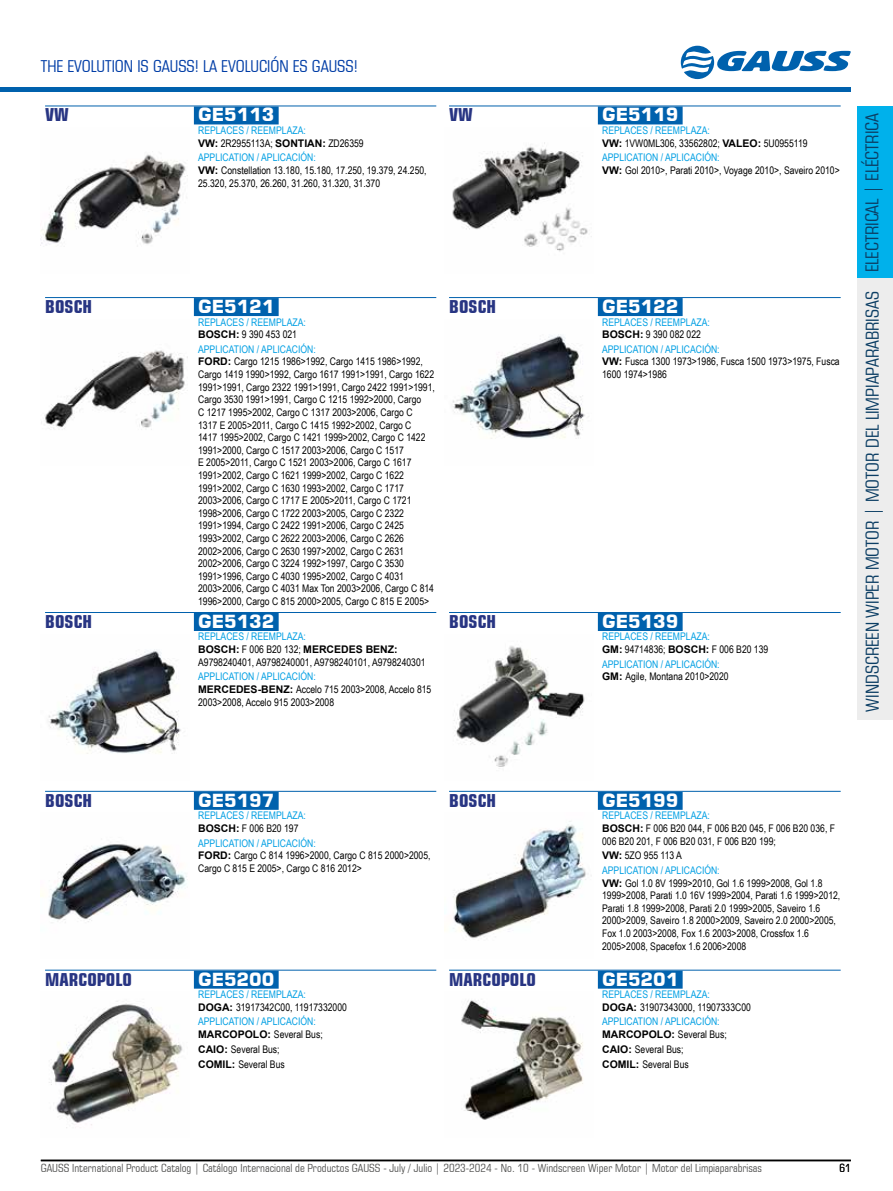
<style>
.page{position:relative;width:893px;height:1191px;background:#fff}
.page>*{position:absolute;margin:0;border:0;box-sizing:border-box;transform-origin:0 0}
.t1{font:condensed 18px "Square 721 BT";color:#0c3e64}
.t2{font:700 18px "Square 721 BT";color:#fff}
.t3{font:700 condensed 18px "Square 721 BT";color:#283583}
.t4{font:condensed 16.5px "Square 721 BT";color:#003da6}
.t5{font:condensed 11.25px "Square 721 BT";color:#575756}
.t6{font:condensed 11.25px "Square 721 BT";color:#000}
.t7{font:10.5px/12.6px "Arial Narrow";color:#000}
.t8{font:10.5px/12.6px "Arial Narrow";color:#009fe3}
.t9{font:700 10.5px "Arial";color:#000}
.s1{font-family:"Arial";font-weight:700;color:#000}
.s2{color:#000}
.s3{color:#009fe3}
.s4{font-family:"Arial";font-weight:700}
.s5{font-family:"Arial Narrow";font-weight:400}
</style>
<div class="page">
<hr style="left:41px;top:1159px;width:810px;height:2px;background:#000">
<div style="left:857px;top:106px;width:36px;height:172px;background:#00b1eb"></div>
<div style="left:857px;top:278px;width:36px;height:442px;background:#ededed"></div>
<hr style="left:0;top:87px;width:851px;height:4px;background:#0061ad">
<svg style="left:681px;top:46px;width:170px;height:33px"></svg>
<hr style="left:45px;top:106px;width:391px;height:1px;background:#0061ad">
<div style="left:194px;top:106px;width:85px;height:18px;background:#0061ad"></div>
<img style="left:41px;top:154px;width:147px;height:93px">
<hr style="left:449px;top:106px;width:392px;height:1px;background:#0061ad">
<div style="left:598px;top:106px;width:85px;height:18px;background:#0061ad"></div>
<img style="left:452px;top:142px;width:140px;height:110px">
<hr style="left:45px;top:297px;width:391px;height:1px;background:#0061ad">
<div style="left:194px;top:298px;width:85px;height:18px;background:#0061ad"></div>
<img style="left:41px;top:350px;width:147px;height:80px">
<hr style="left:449px;top:297px;width:392px;height:1px;background:#0061ad">
<div style="left:598px;top:298px;width:85px;height:18px;background:#0061ad"></div>
<img style="left:452px;top:334px;width:133px;height:105px">
<hr style="left:45px;top:612px;width:391px;height:1px;background:#0061ad">
<div style="left:194px;top:613px;width:85px;height:18px;background:#0061ad"></div>
<img style="left:48px;top:649px;width:133px;height:105px">
<hr style="left:449px;top:612px;width:392px;height:1px;background:#0061ad">
<div style="left:598px;top:613px;width:85px;height:18px;background:#0061ad"></div>
<img style="left:454px;top:646px;width:131px;height:121px">
<hr style="left:45px;top:791px;width:391px;height:1px;background:#0061ad">
<div style="left:194px;top:792px;width:85px;height:18px;background:#0061ad"></div>
<img style="left:41px;top:844px;width:146px;height:79px">
<hr style="left:449px;top:791px;width:392px;height:1px;background:#0061ad">
<div style="left:598px;top:792px;width:85px;height:18px;background:#0061ad"></div>
<img style="left:445px;top:821px;width:147px;height:117px">
<hr style="left:45px;top:969px;width:391px;height:1px;background:#0061ad">
<div style="left:194px;top:970px;width:85px;height:18px;background:#0061ad"></div>
<img style="left:49px;top:1001px;width:134px;height:127px">
<hr style="left:449px;top:969px;width:392px;height:1px;background:#0061ad">
<div style="left:598px;top:970px;width:85px;height:18px;background:#0061ad"></div>
<img style="left:461px;top:1000px;width:122px;height:120px">
<h2 class="t4" style="left:41px;top:56px;width:319px">THE EVOLUTION IS GAUSS! LA EVOLUCIÓN ES GAUSS!</h2>
<h1 class="t3" style="left:45px;top:104px;width:25px">VW</h1>
<h1 class="t2" style="left:198px;top:104px;width:78px">GE5113</h1>
<p class="t8" style="left:198px;top:124px;width:167px">REPLACES / REEMPLAZA:<br><span class="s1">VW:</span> <span class="s2">2R2955113A;</span> <span class="s1">SONTIAN:</span> <span class="s2">ZD26359</span></p>
<p class="t7" style="left:198px;top:151px;width:230px"><span class="s3">APPLICATION / APLICACIÓN:<br></span><span class="s4">VW:</span> Constellation 13.180, 15.180, 17.250, 19.379, 24.250,<br>25.320, 25.370, 26.260, 31.260, 31.320, 31.370</p>
<h1 class="t3" style="left:449px;top:104px;width:25px">VW</h1>
<h1 class="t2" style="left:602px;top:104px;width:78px">GE5119</h1>
<p class="t7" style="left:602px;top:124px;width:207px"><span class="s3">REPLACES / REEMPLAZA:<br></span><span class="s4">VW:</span> 1VW0ML306, 33562802; <span class="s4">VALEO:</span> 5U0955119</p>
<p class="t7" style="left:602px;top:151px;width:239px"><span class="s3">APPLICATION / APLICACIÓN:<br></span><span class="s4">VW:</span> Gol 2010&gt;, Parati 2010&gt;, Voyage 2010&gt;, Saveiro 2010&gt;</p>
<h1 class="t3" style="left:45px;top:295px;width:49px">BOSCH</h1>
<h1 class="t2" style="left:198px;top:295px;width:78px">GE5121</h1>
<p class="t8" style="left:198px;top:315px;width:109px">REPLACES / REEMPLAZA:<br><span class="s1">BOSCH:</span> <span class="s2">9 390 453 021</span></p>
<p class="t7" style="left:198px;top:342px;width:238px"><span class="s3">APPLICATION / APLICACIÓN:<br></span><span class="s4">FORD:</span> Cargo 1215 1986&gt;1992, Cargo 1415 1986&gt;1992, Cargo 1419 1990&gt;1992, Cargo 1617 1991&gt;1991, Cargo 1622<br>1991&gt;1991, Cargo 2322 1991&gt;1991, Cargo 2422 1991&gt;1991, Cargo 3530 1991&gt;1991, Cargo C 1215 1992&gt;2000, Cargo<br>C 1217 1995&gt;2002, Cargo C 1317 2003&gt;2006, Cargo C<br>1317 E 2005&gt;2011, Cargo C 1415 1992&gt;2002, Cargo C<br>1417 1995&gt;2002, Cargo C 1421 1999&gt;2002, Cargo C 1422<br>1991&gt;2000, Cargo C 1517 2003&gt;2006, Cargo C 1517<br>E 2005&gt;2011, Cargo C 1521 2003&gt;2006, Cargo C 1617<br>1991&gt;2002, Cargo C 1621 1999&gt;2002, Cargo C 1622<br>1991&gt;2002, Cargo C 1630 1993&gt;2002, Cargo C 1717<br>2003&gt;2006, Cargo C 1717 E 2005&gt;2011, Cargo C 1721<br>1998&gt;2006, Cargo C 1722 2003&gt;2005, Cargo C 2322<br>1991&gt;1994, Cargo C 2422 1991&gt;2006, Cargo C 2425<br>1993&gt;2002, Cargo C 2622 2003&gt;2006, Cargo C 2626<br>2002&gt;2006, Cargo C 2630 1997&gt;2002, Cargo C 2631<br>2002&gt;2006, Cargo C 3224 1992&gt;1997, Cargo C 3530<br>1991&gt;1996, Cargo C 4030 1995&gt;2002, Cargo C 4031<br>2003&gt;2006, Cargo C 4031 Max Ton 2003&gt;2006, Cargo C 814<br>1996&gt;2000, Cargo C 815 2000&gt;2005, Cargo C 815 E 2005&gt;</p>
<h1 class="t3" style="left:45px;top:610px;width:49px">BOSCH</h1>
<h1 class="t2" style="left:198px;top:610px;width:78px">GE5132</h1>
<p class="t8" style="left:198px;top:630px;width:109px">REPLACES / REEMPLAZA:</p>
<p class="t9" style="left:198px;top:642px;width:201px">BOSCH: <span class="s5">F 006 B20 132;</span> MERCEDES BENZ:</p>
<p class="t7" style="left:198px;top:655px;width:229px">A9798240401, A9798240001, A9798240101, A9798240301</p>
<p class="t7" style="left:198px;top:670px;width:235px"><span class="s3">APPLICATION / APLICACIÓN:<br></span><span class="s4">MERCEDES-BENZ:</span> Accelo 715 2003&gt;2008, Accelo 815<br>2003&gt;2008, Accelo 915 2003&gt;2008</p>
<h1 class="t3" style="left:449px;top:295px;width:49px">BOSCH</h1>
<h1 class="t2" style="left:602px;top:295px;width:78px">GE5122</h1>
<p class="t8" style="left:602px;top:315px;width:109px">REPLACES / REEMPLAZA:<br><span class="s1">BOSCH:</span> <span class="s2">9 390 082 022</span></p>
<p class="t7" style="left:602px;top:342px;width:239px"><span class="s3">APPLICATION / APLICACIÓN:<br></span><span class="s4">VW:</span> Fusca 1300 1973&gt;1986, Fusca 1500 1973&gt;1975, Fusca<br>1600 1974&gt;1986</p>
<h1 class="t3" style="left:449px;top:610px;width:49px">BOSCH</h1>
<h1 class="t2" style="left:602px;top:610px;width:78px">GE5139</h1>
<p class="t8" style="left:602px;top:630px;width:168px">REPLACES / REEMPLAZA:<br><span class="s1">GM:</span> <span class="s2">94714836;</span> <span class="s1">BOSCH:</span> <span class="s2">F 006 B20 139</span></p>
<p class="t8" style="left:602px;top:657px;width:128px">APPLICATION / APLICACIÓN:<br><span class="s1">GM:</span> <span class="s2">Agile, Montana 2010&gt;2020</span></p>
<h1 class="t1" style="left:861px;top:272px;width:160px;rotate:-90deg">ELECTRICAL | ELÉCTRICA</h1>
<h1 class="t1" style="left:861px;top:711px;width:421px;rotate:-90deg">WINDSCREEN WIPER MOTOR | MOTOR DEL LIMPIAPARABRISAS</h1>
<h1 class="t3" style="left:45px;top:789px;width:49px">BOSCH</h1>
<h1 class="t2" style="left:198px;top:789px;width:78px">GE5197</h1>
<p class="t8" style="left:198px;top:809px;width:109px">REPLACES / REEMPLAZA:<br><span class="s1">BOSCH:</span> <span class="s2">F 006 B20 197</span></p>
<p class="t7" style="left:198px;top:836px;width:234px"><span class="s3">APPLICATION / APLICACIÓN:<br></span><span class="s4">FORD:</span> Cargo C 814 1996&gt;2000, Cargo C 815 2000&gt;2005,<br>Cargo C 815 E 2005&gt;, Cargo C 816 2012&gt;</p>
<h1 class="t3" style="left:45px;top:968px;width:89px">MARCOPOLO</h1>
<h1 class="t2" style="left:198px;top:968px;width:78px">GE5200</h1>
<p class="t7" style="left:198px;top:987px;width:150px"><span class="s3">REPLACES / REEMPLAZA:<br></span><span class="s4">DOGA:</span> 31917342C00, 11917332000</p>
<p class="t8" style="left:198px;top:1015px;width:126px">APPLICATION / APLICACIÓN:<br><span class="s1">MARCOPOLO:</span> <span class="s2">Several Bus;</span></p>
<p class="t7" style="left:198px;top:1041px;width:88px;line-height:14.7px"><span class="s4">CAIO:</span> Several Bus;<br><span class="s4">COMIL:</span> Several Bus</p>
<h1 class="t3" style="left:449px;top:789px;width:49px">BOSCH</h1>
<h1 class="t2" style="left:602px;top:789px;width:78px">GE5199</h1>
<p class="t7" style="left:602px;top:809px;width:234px"><span class="s3">REPLACES / REEMPLAZA:<br></span><span class="s4">BOSCH:</span> F 006 B20 044, F 006 B20 045, F 006 B20 036, F<br>006 B20 201, F 006 B20 031, F 006 B20 199;</p>
<p class="t8" style="left:602px;top:847px;width:119px;line-height:14.7px"><span class="s1">VW:</span> <span class="s2">5ZO 955 113 A<br></span>APPLICATION / APLICACIÓN:</p>
<p class="t7" style="left:602px;top:876px;width:240px"><span class="s4">VW:</span> Gol 1.0 8V 1999&gt;2010, Gol 1.6 1999&gt;2008, Gol 1.8<br>1999&gt;2008, Parati 1.0 16V 1999&gt;2004, Parati 1.6 1999&gt;2012, Parati 1.8 1999&gt;2008, Parati 2.0 1999&gt;2005, Saveiro 1.6<br>2000&gt;2009, Saveiro 1.8 2000&gt;2009, Saveiro 2.0 2000&gt;2005, Fox 1.0 2003&gt;2008, Fox 1.6 2003&gt;2008, Crossfox 1.6<br>2005&gt;2008, Spacefox 1.6 2006&gt;2008</p>
<h1 class="t3" style="left:449px;top:968px;width:89px">MARCOPOLO</h1>
<h1 class="t2" style="left:602px;top:968px;width:78px">GE5201</h1>
<p class="t7" style="left:602px;top:987px;width:150px"><span class="s3">REPLACES / REEMPLAZA:<br></span><span class="s4">DOGA:</span> 31907343000, 11907333C00</p>
<p class="t8" style="left:602px;top:1015px;width:126px">APPLICATION / APLICACIÓN:<br><span class="s1">MARCOPOLO:</span> <span class="s2">Several Bus;</span></p>
<p class="t7" style="left:602px;top:1041px;width:88px;line-height:14.7px"><span class="s4">CAIO:</span> Several Bus;<br><span class="s4">COMIL:</span> Several Bus</p>
<p class="t5" style="left:41px;top:1161px;width:723px">GAUSS International Product Catalog | Catálogo Internacional de Productos GAUSS - July / Julio | 2023-2024 - No. 10 - Windscreen Wiper Motor | Motor del Limpiaparabrisas</p>
<p class="t6" style="left:840px;top:1161px;width:13px">61</p>
</div>
